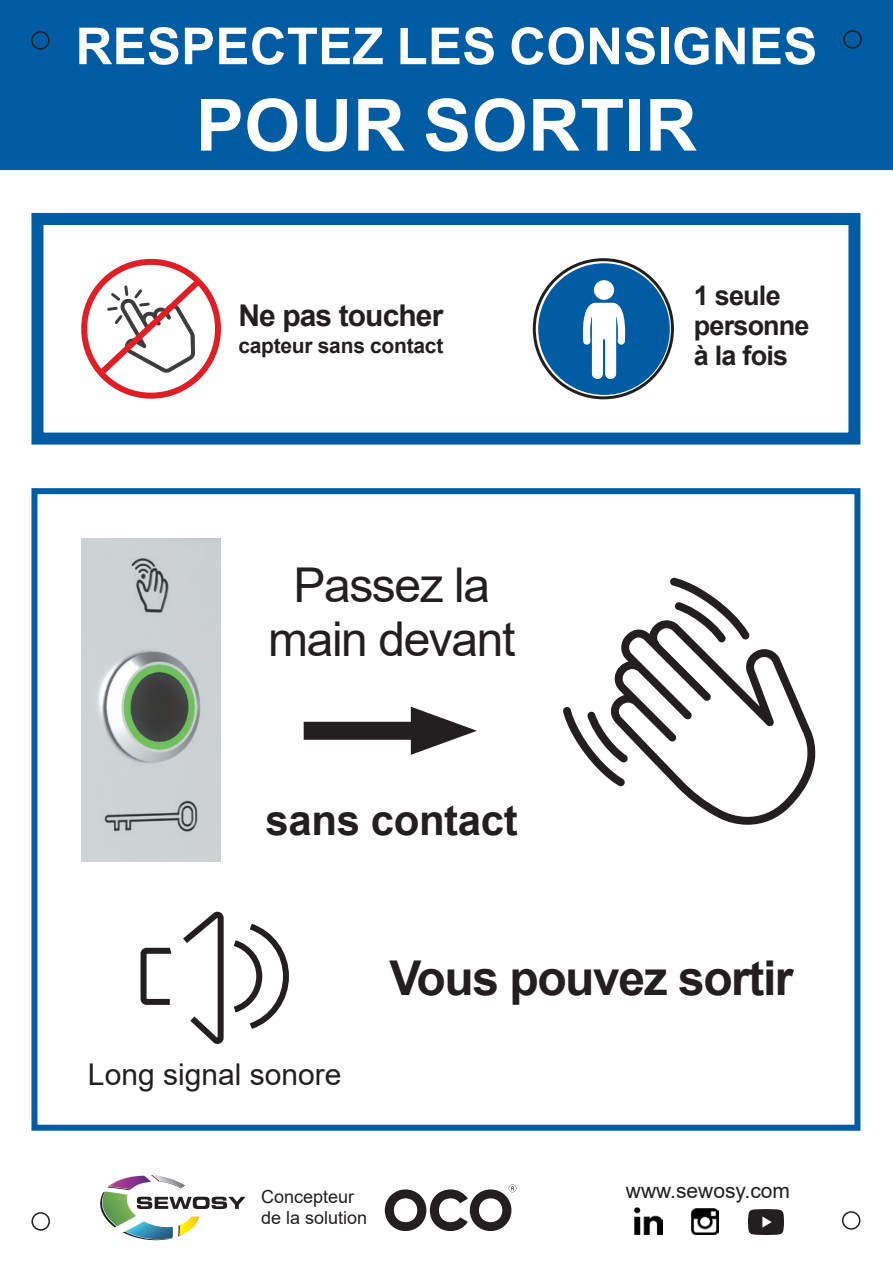
<style>
.page{position:relative;width:893px;height:1263px;background:#fff}
.page>*{position:absolute;margin:0;border:0;box-sizing:border-box;transform-origin:0 0}
.t1{font:700 72px "Arial";letter-spacing:.005em;color:#fff}
.t2{font:700 51px "Arial";letter-spacing:.005em;color:#fff}
.t3{font:48px "Arial";letter-spacing:-.03em;color:#231f20}
.t4{font:700 48px "Arial";letter-spacing:-.03em;color:#231f20}
.t5{font:700 42px "Arial";letter-spacing:-.01em;color:#231f20}
.t6{font:30px "Arial";color:#231f20}
.t7{font:700 30px "Arial";letter-spacing:-.03em;color:#231f20}
.t8{font:700 27px "Arial";letter-spacing:-.03em;color:#231f20}
.t9{font:700 21px "Arial";letter-spacing:-.01em;color:#231f20}
.t10{font:21px "Arial";color:#231f20}
.t11{font:18px "Arial";color:#231f20}
</style>
<div class="page">
<div style="left:31px;top:213px;width:829px;height:232px;border:12px solid #015ca3"></div>
<div style="left:0;top:0;width:893px;height:169px;background:#015ca3"></div>
<div style="left:81px;top:259px;width:140px;height:140px;border:6px solid #e01e25;border-radius:50%"></div>
<svg style="left:94px;top:272px;width:114px;height:108px"></svg>
<svg style="left:140px;top:911px;width:149px;height:133px"></svg>
<div style="left:31px;top:488px;width:829px;height:643px;border:6px solid #015ca3"></div>
<svg style="left:534px;top:260px;width:138px;height:138px"></svg>
<div style="left:533px;top:258px;width:141px;height:141px;border:3px solid #231f20;border-radius:50%"></div>
<div style="left:538px;top:263px;width:132px;height:132px;background:#015ca3;border-radius:50%"></div>
<div style="left:304px;top:722px;width:135px;height:18px;background:#231f20"></div>
<svg style="left:411px;top:707px;width:66px;height:48px"></svg>
<svg style="left:100px;top:1175px;width:146px;height:66px"></svg>
<img style="left:634px;top:1207px;width:28px;height:28px">
<img style="left:692px;top:1208px;width:26px;height:27px">
<svg style="left:748px;top:1209px;width:36px;height:26px"></svg>
<div style="left:31px;top:31px;width:19px;height:19px;border:2px solid #231f20;border-radius:50%"></div>
<div style="left:843px;top:30px;width:19px;height:19px;border:2px solid #231f20;border-radius:50%"></div>
<div style="left:842px;top:1211px;width:18px;height:19px;border:2px solid #231f20;border-radius:50%"></div>
<div style="left:31px;top:1212px;width:19px;height:19px;border:2px solid #231f20;border-radius:50%"></div>
<svg style="left:385px;top:1184px;width:131px;height:47px"></svg>
<svg style="left:563px;top:578px;width:252px;height:247px"></svg>
<svg style="left:583px;top:280px;width:42px;height:99px"></svg>
<img style="left:81px;top:538px;width:140px;height:324px">
<p class="t2" style="left:76px;top:10px;width:743px">RESPECTEZ LES CONSIGNES</p>
<p class="t1" style="left:196px;top:75px;width:503px">POUR SORTIR</p>
<p class="t7" style="left:238px;top:294px;width:207px">Ne pas toucher</p>
<p class="t9" style="left:238px;top:331px;width:207px">capteur sans contact</p>
<p class="t3" style="left:294px;top:552px;width:198px">Passez la</p>
<p class="t3" style="left:268px;top:606px;width:249px">main devant</p>
<p class="t5" style="left:266px;top:791px;width:254px">sans contact</p>
<p class="t8" style="left:694px;top:276px;width:88px">1 seule</p>
<p class="t8" style="left:694px;top:306px;width:117px">personne</p>
<p class="t8" style="left:694px;top:336px;width:96px">à la fois</p>
<p class="t6" style="left:88px;top:1053px;width:255px">Long signal sonore</p>
<p class="t4" style="left:390px;top:944px;width:405px">Vous pouvez sortir</p>
<p class="t11" style="left:261px;top:1184px;width:95px">Concepteur</p>
<p class="t10" style="left:626px;top:1176px;width:166px">www.sewosy.com</p>
<p class="t11" style="left:261px;top:1205px;width:108px">de la solution</p>
</div>
